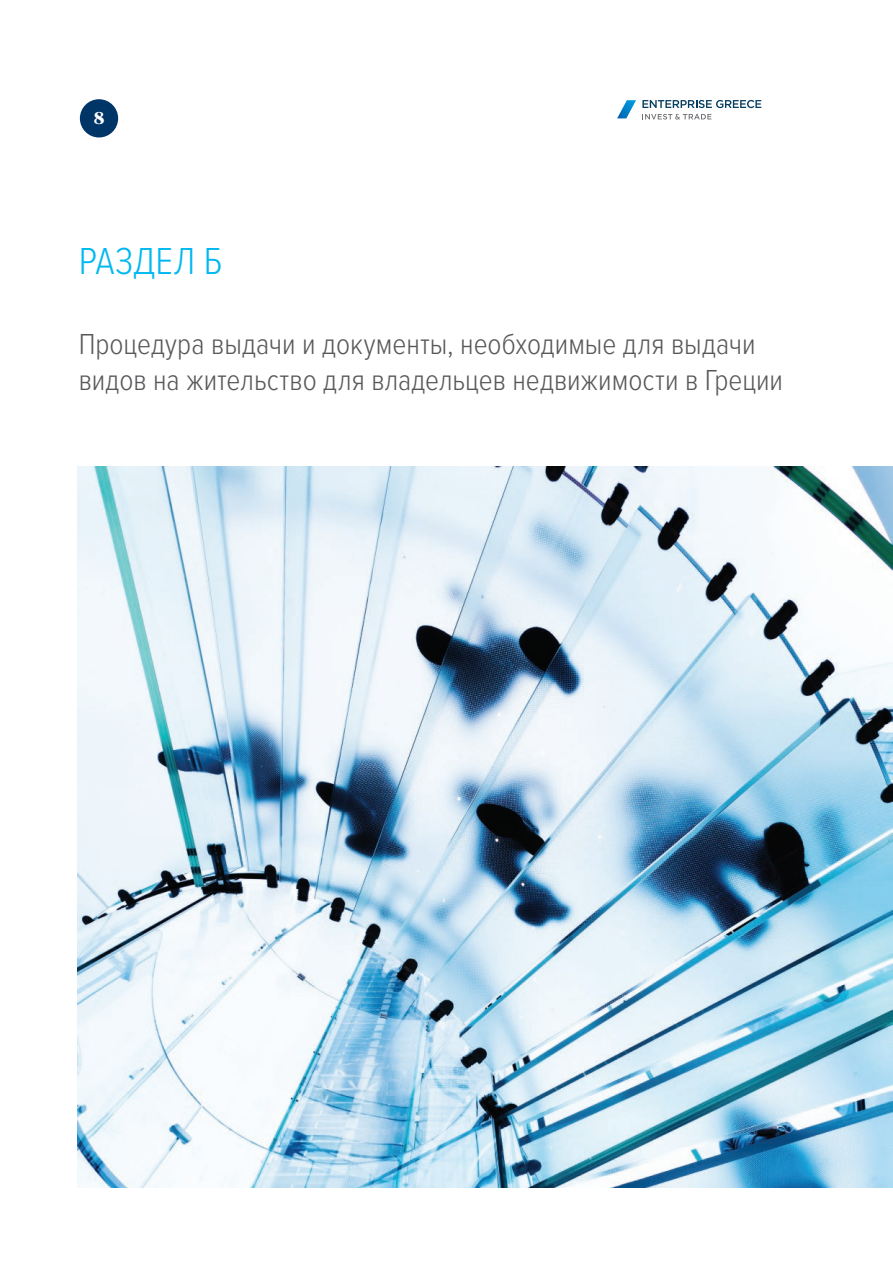
<style>
.page{position:relative;width:893px;height:1263px;background:#fff}
.page>*{position:absolute;margin:0;border:0;box-sizing:border-box;transform-origin:0 0}
.t1{font:300 39px "Proxima Nova Cond";letter-spacing:-.005em;color:#00b8f0}
.t2{font:300 30px/36px "Proxima Nova Cond";color:#57585a}
.t3{font:900 18px "PF Regal Text Pro";color:#fff}
</style>
<div class="page">
<img style="left:77px;top:467px;width:816px;height:720px">
<svg style="left:642px;top:100px;width:119px;height:8px"></svg>
<svg style="left:642px;top:114px;width:69px;height:6px"></svg>
<svg style="left:617px;top:100px;width:19px;height:18px"></svg>
<div style="left:80px;top:99px;width:38px;height:38px;background:#003568;border-radius:50%"></div>
<p class="t3" style="left:93px;top:106px;width:13px">8</p>
<h1 class="t1" style="left:79px;top:233px;width:145px">РАЗДЕЛ Б</h1>
<p class="t2" style="left:79px;top:325px;width:706px">Процедура выдачи и документы, необходимые для выдачи видов на жительство для владельцев недвижимости в Греции</p>
</div>
